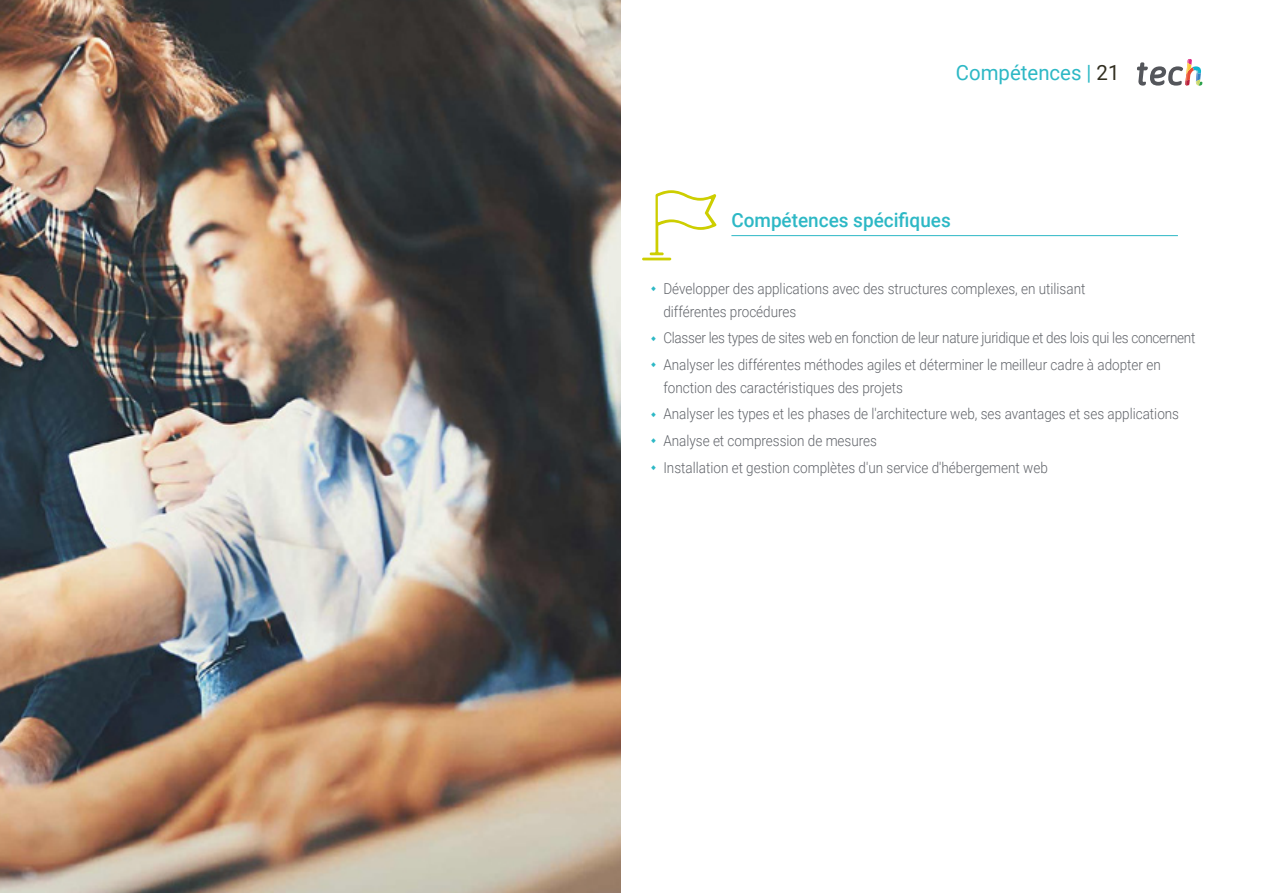
<style>
.page{position:relative;width:1263px;height:893px;background:#fff}
.page>*{position:absolute;margin:0;border:0;box-sizing:border-box;transform-origin:0 0}
.t1{font:21px "Roboto";color:#2db8c5}
.t2{font:500 19.5px "Roboto";color:#2db8c5}
.t3{font:300 15px/26.7px "Roboto";color:#61646a;scale:.9 1}
.t4{font:300 15px/26.7px "Roboto";letter-spacing:-.02em;color:#61646a;scale:.9 1}
.s1{color:#312e20}
</style>
<div class="page">
<img style="left:0;top:0;width:621px;height:893px">
<hr style="left:731px;top:235px;width:447px;height:1px;background:#2db8c5">
<hr style="left:642px;top:258px;width:29px;height:2px;background:#cdce00">
<svg style="left:650px;top:190px;width:66px;height:65px"></svg>
<svg style="left:1137px;top:59px;width:65px;height:27px"></svg>
<h1 class="t1" style="left:956px;top:57px;width:165px">Compétences | <span class="s1">21</span></h1>
<h2 class="t2" style="left:731px;top:206px;width:221px">Compétences spécifiques</h2>
<p class="t3" style="left:663px;top:277px;width:470px;line-height:22.5px">Développer des applications avec des structures complexes, en utilisant différentes procédures</p>
<p class="t4" style="left:663px;top:324px;width:593px">Classer les types de sites web en fonction de leur nature juridique et des lois qui les concernent<br>Analyser les différentes méthodes agiles et déterminer le meilleur cadre à adopter en</p>
<p class="t3" style="left:663px;top:373px;width:574px">fonction des caractéristiques des projets<br>Analyser les types et les phases de l'architecture web, ses avantages et ses applications Analyse et compression de mesures<br>Installation et gestion complètes d'un service d'hébergement web</p>
</div>
